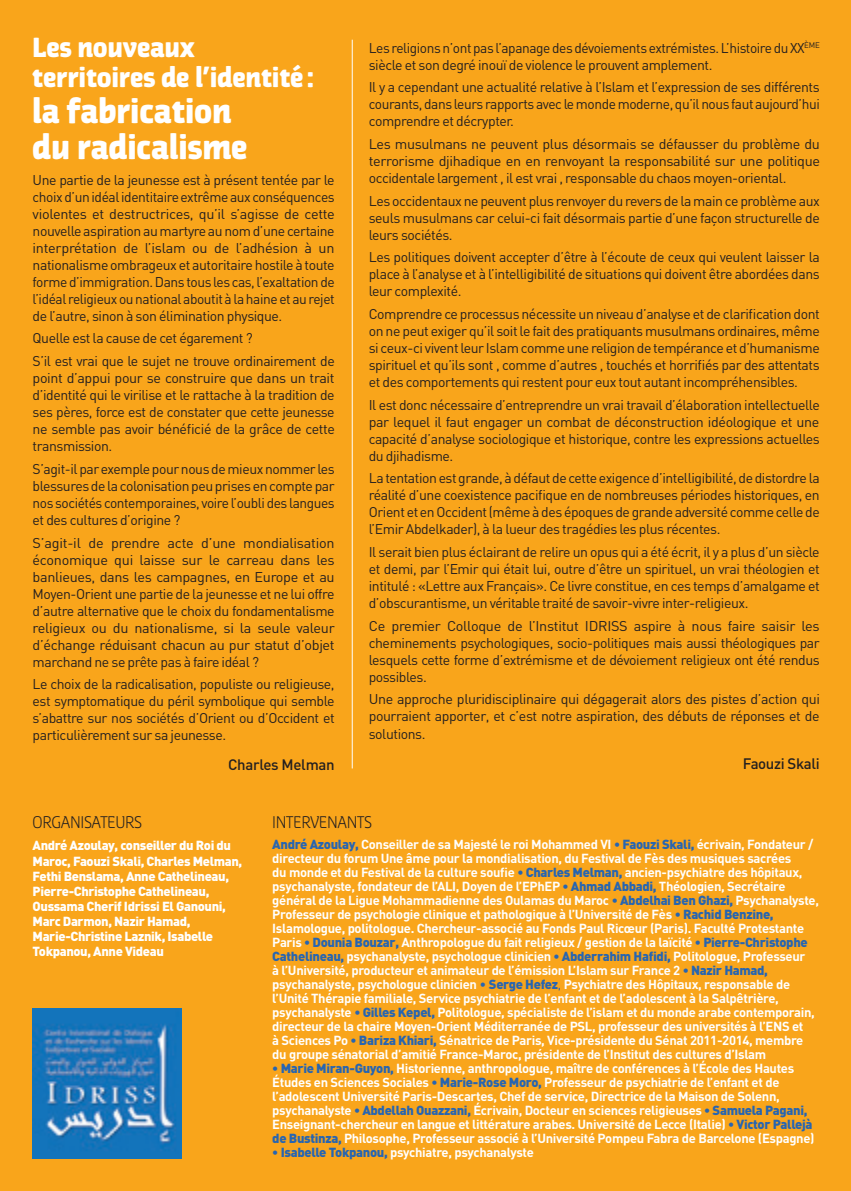
<style>
.page{position:relative;width:851px;height:1191px;background:#fff}
.page>*{position:absolute;margin:0;border:0;box-sizing:border-box;transform-origin:0 0}
.t1{font:900 32px/36px "Jaures";letter-spacing:.015em;color:#fff}
.t2{font:900 26px/30px "Jaures";letter-spacing:.015em;color:#fff}
.t3{font:300 16.4px "Jaures";letter-spacing:-.02em;color:#231f20}
.t4{font:500 15px "DIN";letter-spacing:-.02em;color:#231f20}
.t5{font:14px/17px "DIN";letter-spacing:-.03em;color:#231f20;text-align:justify}
.t6{font:700 13px/14px "DIN";letter-spacing:-.025em;color:#fff}
.t7{font:900 13px/15px "DIN";letter-spacing:-.03em;color:#fff}
.s1{font-weight:900;color:#2765b1}
.s2{font-weight:400;color:#2765b1}
</style>
<div class="page">
<div style="left:0;top:0;width:850px;height:1191px;background:#f9a51b"></div>
<img style="left:33px;top:1008px;width:149px;height:150px">
<hr style="left:351px;top:40px;width:1px;height:728px;background:#fff">
<p class="t2" style="left:33px;top:33px;width:283px">Les nouveaux territoires de l’identité :</p>
<p class="t1" style="left:33px;top:93px;width:216px">la fabrication du radicalisme</p>
<p class="t5" style="left:33px;top:171px;width:304px">Une partie de la jeunesse est à présent tentée par le choix d’un idéal identitaire extrême aux conséquences violentes et destructrices, qu’il s’agisse de cette nouvelle aspiration au martyre au nom d’une certaine interprétation de l’islam ou de l’adhésion à un nationalisme ombrageux et autoritaire hostile à toute forme d’immigration. Dans tous les cas, l’exaltation de l’idéal religieux ou national aboutit à la haine et au rejet de l’autre, sinon à son élimination physique.</p>
<p class="t5" style="left:33px;top:329px;width:221px">Quelle est la cause de cet égarement ?</p>
<p class="t5" style="left:33px;top:352px;width:304px">S’il est vrai que le sujet ne trouve ordinairement de point d’appui pour se construire que dans un trait d’identité qui le virilise et le rattache à la tradition de ses pères, force est de constater que cette jeunesse ne semble pas avoir bénéficié de la grâce de cette transmission.</p>
<p class="t5" style="left:33px;top:460px;width:303px">S’agit-il par exemple pour nous de mieux nommer les blessures de la colonisation peu prises en compte par nos sociétés contemporaines, voire l’oubli des langues et des cultures d’origine ?</p>
<p class="t5" style="left:33px;top:533px;width:303px">S’agit-il de prendre acte d’une mondialisation économique qui laisse sur le carreau dans les banlieues, dans les campagnes, en Europe et au Moyen-Orient une partie de la jeunesse et ne lui offre d’autre alternative que le choix du fondamentalisme religieux ou du nationalisme, si la seule valeur d’échange réduisant chacun au pur statut d’objet marchand ne se prête pas à faire idéal ?</p>
<p class="t5" style="left:33px;top:675px;width:303px">Le choix de la radicalisation, populiste ou religieuse, est symptomatique du péril symbolique qui semble s’abattre sur nos sociétés d’Orient ou d’Occident et particulièrement sur sa jeunesse.</p>
<p class="t4" style="left:228px;top:754px;width:108px">Charles Melman</p>
<p class="t5" style="left:369px;top:39px;width:452px">Les religions n’ont pas l’apanage des dévoiements extrémistes. L’histoire du XX<sup>ÈME </sup>siècle et son degré inouï de violence le prouvent amplement.</p>
<p class="t5" style="left:369px;top:78px;width:452px">Il y a cependant une actualité relative à l’Islam et l’expression de ses différents courants, dans leurs rapports avec le monde moderne, qu’il nous faut aujourd’hui comprendre et décrypter.</p>
<p class="t5" style="left:369px;top:135px;width:452px">Les musulmans ne peuvent plus désormais se défausser du problème du terrorisme djihadique en en renvoyant la responsabilité sur une politique occidentale largement , il est vrai , responsable du chaos moyen-oriental.</p>
<p class="t5" style="left:369px;top:192px;width:452px">Les occidentaux ne peuvent plus renvoyer du revers de la main ce problème aux seuls musulmans car celui-ci fait désormais partie d’une façon structurelle de leurs sociétés.</p>
<p class="t5" style="left:369px;top:248px;width:452px">Les politiques doivent accepter d’être à l’écoute de ceux qui veulent laisser la place à l’analyse et à l’intelligibilité de situations qui doivent être abordées dans leur complexité.</p>
<p class="t5" style="left:369px;top:305px;width:452px">Comprendre ce processus nécessite un niveau d’analyse et de clarification dont on ne peut exiger qu’il soit le fait des pratiquants musulmans ordinaires, même si ceux-ci vivent leur Islam comme une religion de tempérance et d’humanisme spirituel et qu’ils sont , comme d’autres , touchés et horrifiés par des attentats et des comportements qui restent pour eux tout autant incompréhensibles.</p>
<p class="t5" style="left:369px;top:396px;width:452px">Il est donc nécessaire d’entreprendre un vrai travail d’élaboration intellectuelle par lequel il faut engager un combat de déconstruction idéologique et une capacité d’analyse sociologique et historique, contre les expressions actuelles du djihadisme.</p>
<p class="t5" style="left:369px;top:469px;width:452px">La tentation est grande, à défaut de cette exigence d’intelligibilité, de distordre la réalité d’une coexistence pacifique en de nombreuses périodes historiques, en Orient et en Occident (même à des époques de grande adversité comme celle de l’Emir Abdelkader), à la lueur des tragédies les plus récentes.</p>
<p class="t5" style="left:369px;top:543px;width:452px">Il serait bien plus éclairant de relire un opus qui a été écrit, il y a plus d’un siècle et demi, par l’Emir qui était lui, outre d’être un spirituel, un vrai théologien et intitulé : «Lettre aux Français». Ce livre constitue, en ces temps d’amalgame et d’obscurantisme, un véritable traité de savoir-vivre inter-religieux.</p>
<p class="t5" style="left:369px;top:617px;width:452px">Ce premier Colloque de l’Institut IDRISS aspire à nous faire saisir les cheminements psychologiques, socio-politiques mais aussi théologiques par lesquels cette forme d’extrémisme et de dévoiement religieux ont été rendus possibles.</p>
<p class="t5" style="left:369px;top:690px;width:452px;line-height:17.6px">Une approche pluridisciplinaire qui dégagerait alors des pistes d’action qui pourraient apporter, et c’est notre aspiration, des débuts de réponses et de solutions.</p>
<p class="t4" style="left:742px;top:754px;width:78px">Faouzi Skali</p>
<p class="t3" style="left:33px;top:814px;width:111px">ORGANISATEURS</p>
<p class="t7" style="left:33px;top:837px;width:211px">André Azoulay, conseiller du Roi du<br>Maroc, Faouzi Skali, Charles Melman,<br>Fethi Benslama, Anne Cathelineau,<br>Pierre-Christophe Cathelineau,<br>Oussama Cherif Idrissi El Ganouni,<br>Marc Darmon, Nazir Hamad,<br>Marie-Christine Laznik, Isabelle<br>Tokpanou, Anne Videau</p>
<p class="t3" style="left:272px;top:813px;width:101px">INTERVENANTS</p>
<p class="t6" style="left:272px;top:837px;width:548px"><span class="s1">André Azoulay,</span> Conseiller de sa Majesté le roi Mohammed VI <span class="s1">• Faouzi Skali,</span> écrivain, Fondateur / directeur du forum Une âme pour la mondialisation, du Festival de Fès des musiques sacrées<br>du monde et du Festival de la culture soufie <span class="s1">• Charles Melman,</span> ancien-psychiatre des hôpitaux, psychanalyste, fondateur de l’ALI, Doyen de l’EPhEP <span class="s1">• Ahmad Abbadi,</span> Théologien, Secrétaire général de la Ligue Mohammadienne des Oulamas du Maroc <span class="s1">• Abdelhai Ben Ghazi,</span> Psychanalyste, Professeur de psychologie clinique et pathologique à l’Université de Fès <span class="s1">• Rachid Benzine, </span>Islamologue, politologue. Chercheur-associé au Fonds Paul Ricœur (Paris). Faculté Protestante Paris <span class="s1">• Dounia Bouzar,</span> Anthropologue du fait religieux / gestion de la laïcité <span class="s1">• Pierre-Christophe Cathelineau,</span> psychanalyste, psychologue clinicien <span class="s1">• Abderrahim Hafidi,</span> Politologue, Professeur<br>à l’Université, producteur et animateur de l’émission L’Islam sur France 2 <span class="s1">• Nazir Hamad, </span>psychanalyste, psychologue clinicien <span class="s2">•</span> <span class="s1">Serge Hefez</span><span class="s2">,</span> Psychiatre des Hôpitaux, responsable de l’Unité Thérapie familiale, Service psychiatrie de l’enfant et de l’adolescent à la Salpêtrière, psychanalyste <span class="s1">• Gilles Kepel,</span> Politologue, spécialiste de l’islam et du monde arabe contemporain, directeur de la chaire Moyen-Orient Méditerranée de PSL, professeur des universités à l’ENS et<br>à Sciences Po <span class="s1">• Bariza Khiari,</span> Sénatrice de Paris, Vice-présidente du Sénat 2011-2014, membre du groupe sénatorial d’amitié France-Maroc, présidente de l’Institut des cultures d’Islam</p>
<p class="t6" style="left:272px;top:1061px;width:543px"><span class="s1">• Marie Miran-Guyon,</span> Historienne, anthropologue, maître de conférences à l’École des Hautes Études en Sciences Sociales <span class="s1">• Marie-Rose Moro,</span> Professeur de psychiatrie de l’enfant et de l’adolescent Université Paris-Descartes, Chef de service, Directrice de la Maison de Solenn, psychanalyste <span class="s1">• Abdellah Ouazzani,</span> Écrivain, Docteur en sciences religieuses <span class="s1">• Samuela Pagani, </span>Enseignant-chercheur en langue et littérature arabes. Université de Lecce (Italie) <span class="s1">• Victor Pallejà de Bustinza,</span> Philosophe, Professeur associé à l’Université Pompeu Fabra de Barcelone (Espagne)</p>
<p class="t6" style="left:272px;top:1145px;width:263px"><span class="s1">• Isabelle Tokpanou,</span> psychiatre, psychanalyste</p>
</div>
